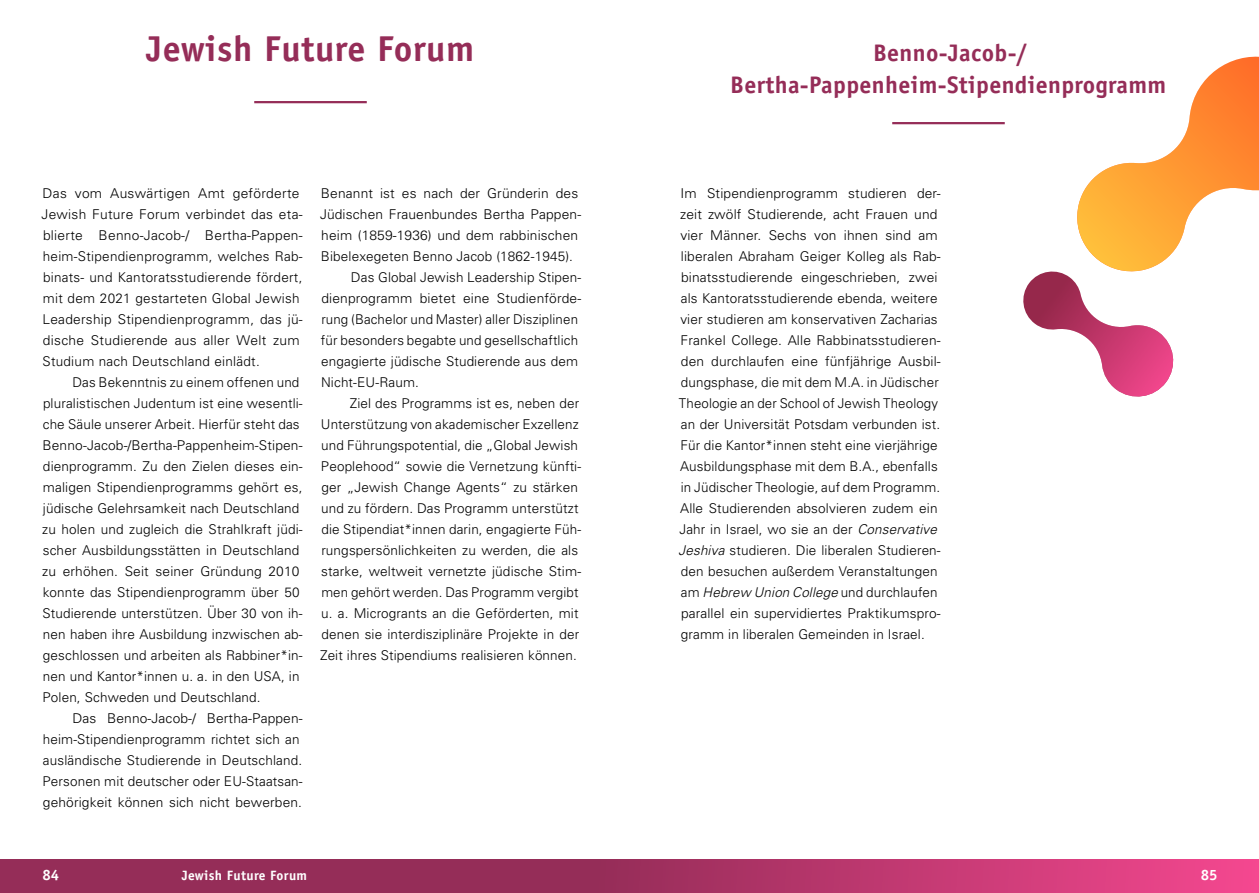
<style>
.page{position:relative;width:1259px;height:893px;background:#fff}
.page>*{position:absolute;margin:0;border:0;box-sizing:border-box;transform-origin:0 0}
.t1{font:700 36px "Officina Sans";letter-spacing:.015em;color:#952d58}
.t2{font:700 24px/31.5px "Officina Sans";letter-spacing:.015em;color:#952d58;text-align:center}
.t3{font:700 15px "Officina Serif";color:#fff}
.t4{font:300 13.5px/21px "Univers";letter-spacing:.01em;color:#000}
.t5{font:700 13.5px "Officina Sans";letter-spacing:.025em;color:#fff}
.s1{font-style:italic}
</style>
<div class="page">
<svg style="left:0;top:859px;width:1259px;height:34px;background:#ae3366"></svg>
<hr style="left:254px;top:101px;width:113px;height:2px;background:#952d58">
<hr style="left:892px;top:122px;width:112px;height:2px;background:#952d58">
<svg style="left:1023px;top:56px;width:236px;height:341px"></svg>
<h1 class="t1" style="left:146px;top:27px;width:329px">Jewish Future Forum</h1>
<h2 class="t2" style="left:730px;top:37px;width:437px">Benno-Jacob-/<br>Bertha-Pappenheim-Stipendienprogramm</h2>
<p class="t4" style="left:42px;top:182px;width:263px">Das vom Auswärtigen Amt geförderte Jewish Future Forum verbindet das eta&shy;blierte Benno-Jacob-/ Bertha-Pappen&shy;heim-Stipendienprogramm, welches Rab&shy;binats- und Kantoratsstudierende fördert, mit dem 2021 gestarteten Global Jewish Leadership Stipendienprogramm, das jü&shy;dische Studierende aus aller Welt zum Studium nach Deutschland einlädt.</p>
<p class="t4" style="left:42px;top:371px;width:262px;text-indent:30px">Das Bekenntnis zu einem offenen und pluralistischen Judentum ist eine wesentli&shy;che Säule unserer Arbeit. Hierfür steht das Benno-Jacob-/Bertha-Pappenheim-Stipen&shy;dienprogramm. Zu den Zielen dieses ein&shy;maligen Stipendienprogramms gehört es, jüdische Gelehrsamkeit nach Deutschland zu holen und zugleich die Strahlkraft jüdi&shy;scher Ausbildungsstätten in Deutschland zu erhöhen. Seit seiner Gründung 2010 konnte das Stipendienprogramm über 50<br>Studierende unterstützen. Über 30 von ih&shy;nen haben ihre Ausbildung inzwischen ab&shy;geschlossen und arbeiten als Rabbiner*in&shy;nen und Kantor*innen u. a. in den USA, in Polen, Schweden und Deutschland.</p>
<p class="t4" style="left:43px;top:707px;width:262px;text-indent:30px">Das Benno-Jacob-/ Bertha-Pappen&shy;heim-Stipendienprogramm richtet sich an ausländische Studierende in Deutschland.<br>Personen mit deutscher oder EU-Staatsan&shy;gehörigkeit können sich nicht bewerben.</p>
<p class="t4" style="left:321px;top:182px;width:259px">Benannt ist es nach der Gründerin des</p>
<p class="t4" style="left:320px;top:203px;width:263px">Jüdischen Frauenbundes Bertha Pappen-</p>
<p class="t4" style="left:321px;top:224px;width:258px">heim (1859-1936) und dem rabbinischen</p>
<p class="t4" style="left:321px;top:245px;width:253px">Bibelexegeten Benno Jacob (1862-1945).</p>
<p class="t4" style="left:351px;top:266px;width:232px">Das Global Jewish Leadership Stipen-</p>
<p class="t4" style="left:321px;top:287px;width:261px">dienprogramm bietet eine Studienförde-</p>
<p class="t4" style="left:321px;top:308px;width:258px">rung (Bachelor und Master) aller Disziplinen</p>
<p class="t4" style="left:321px;top:329px;width:259px">für besonders begabte und gesellschaftlich</p>
<p class="t4" style="left:321px;top:350px;width:258px">engagierte jüdische Studierende aus dem</p>
<p class="t4" style="left:321px;top:371px;width:99px">Nicht-EU-Raum.</p>
<p class="t4" style="left:350px;top:393px;width:231px">Ziel des Programms ist es, neben der</p>
<p class="t4" style="left:321px;top:413px;width:259px">Unterstützung von akademischer Exzellenz</p>
<p class="t4" style="left:321px;top:434px;width:258px">und Führungspotential, die „Global Jewish</p>
<p class="t4" style="left:321px;top:455px;width:262px">Peoplehood“ sowie die Vernetzung künfti-</p>
<p class="t4" style="left:321px;top:476px;width:258px">ger „Jewish Change Agents“ zu stärken</p>
<p class="t4" style="left:321px;top:497px;width:259px">und zu fördern. Das Programm unterstützt</p>
<p class="t4" style="left:321px;top:518px;width:261px">die Stipendiat*innen darin, engagierte Füh-</p>
<p class="t4" style="left:321px;top:539px;width:258px">rungspersönlichkeiten zu werden, die als</p>
<p class="t4" style="left:321px;top:560px;width:261px">starke, weltweit vernetzte jüdische Stim-</p>
<p class="t4" style="left:321px;top:581px;width:259px">men gehört werden. Das Programm vergibt</p>
<p class="t4" style="left:321px;top:602px;width:259px">u. a. Microgrants an die Geförderten, mit</p>
<p class="t4" style="left:321px;top:623px;width:259px">denen sie interdisziplinäre Projekte in der</p>
<p class="t4" style="left:320px;top:645px;width:258px">Zeit ihres Stipendiums realisieren können.</p>
<p class="t4" style="left:678px;top:182px;width:264px">Im Stipendienprogramm studieren der&shy;zeit zwölf Studierende, acht Frauen und vier Männer. Sechs von ihnen sind am liberalen Abraham Geiger Kolleg als Rab&shy;binatsstudierende eingeschrieben, zwei als Kantoratsstudierende ebenda, weitere vier studieren am konservativen Zacharias Frankel College. Alle Rabbinatsstudieren&shy;den durchlaufen eine fünfjährige Ausbil&shy;dungsphase, die mit dem M.A. in Jüdischer Theologie an der School of Jewish Theology an der Universität Potsdam verbunden ist.<br>Für die Kantor*innen steht eine vierjährige Ausbildungsphase mit dem B.A., ebenfalls in Jüdischer Theologie, auf dem Programm.<br>Alle Studierenden absolvieren zudem ein Jahr in Israel, wo sie an der <span class="s1">Conservative Jeshiva</span> studieren. Die liberalen Studieren&shy;den besuchen außerdem Veranstaltungen am <span class="s1">Hebrew Union College</span> und durchlaufen parallel ein supervidiertes Praktikumspro&shy;gramm in liberalen Gemeinden in Israel.</p>
<p class="t3" style="left:43px;top:866px;width:18px">84</p>
<p class="t5" style="left:182px;top:867px;width:127px">Jewish Future Forum</p>
<p class="t3" style="left:1200px;top:866px;width:18px">85</p>
</div>
